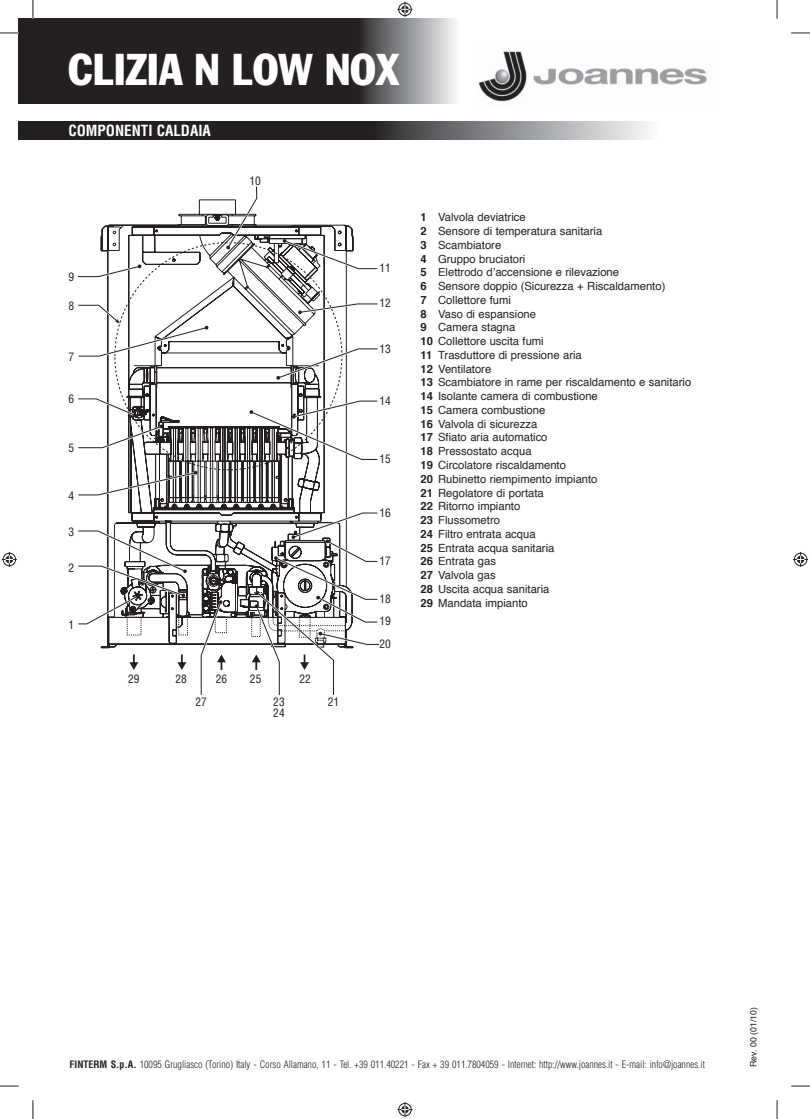
<style>
.page{position:relative;width:810px;height:1119px;background:#fff}
.page>*{position:absolute;margin:0;border:0;box-sizing:border-box;transform-origin:0 0}
.t1{font:condensed 43.75px "Franklin Gothic";color:#fff}
.t2{font:700 condensed 15px "Helvetica";color:#fff}
.t3{font:condensed 11.38px/21.9px "Helvetica";color:#231f20}
.t4{font:11.25px/13.8px "Helvetica";color:#231f20}
.t5{font:300 condensed 10px "Helvetica";color:#231f20}
.t6{font:8.75px "Helvetica";color:#231f20}
.s1{font-weight:700}
</style>
<div class="page">
<svg style="left:19px;top:19px;width:437px;height:85px;background:#3c393a"></svg>
<img style="left:478px;top:51px;width:229px;height:51px">
<svg style="left:101px;top:199px;width:252px;height:449px"></svg>
<svg style="left:276px;top:347px;width:102px;height:33px"></svg>
<svg style="left:249px;top:399px;width:129px;height:62px"></svg>
<svg style="left:78px;top:529px;width:109px;height:97px"></svg>
<svg style="left:78px;top:470px;width:120px;height:27px"></svg>
<svg style="left:78px;top:424px;width:86px;height:26px"></svg>
<svg style="left:78px;top:397px;width:59px;height:20px"></svg>
<svg style="left:298px;top:302px;width:80px;height:12px"></svg>
<svg style="left:282px;top:239px;width:96px;height:32px"></svg>
<svg style="left:226px;top:186px;width:33px;height:64px"></svg>
<svg style="left:77px;top:264px;width:65px;height:15px"></svg>
<svg style="left:78px;top:303px;width:131px;height:55px"></svg>
<svg style="left:199px;top:600px;width:27px;height:95px"></svg>
<svg style="left:129px;top:654px;width:9px;height:16px"></svg>
<svg style="left:177px;top:654px;width:9px;height:16px"></svg>
<svg style="left:252px;top:511px;width:128px;height:184px"></svg>
<svg style="left:19px;top:122px;width:630px;height:17px;background:#535152"></svg>
<svg style="left:0;top:32px;width:19px;height:2px"></svg>
<svg style="left:791px;top:32px;width:19px;height:2px"></svg>
<svg style="left:0;top:1085px;width:19px;height:1px"></svg>
<svg style="left:791px;top:1085px;width:19px;height:1px"></svg>
<svg style="left:32px;top:0;width:2px;height:19px"></svg>
<svg style="left:32px;top:1100px;width:2px;height:18px"></svg>
<svg style="left:776px;top:0;width:2px;height:19px"></svg>
<svg style="left:776px;top:1100px;width:2px;height:18px"></svg>
<svg style="left:397px;top:2px;width:15px;height:15px"></svg>
<svg style="left:397px;top:1102px;width:15px;height:14px"></svg>
<svg style="left:2px;top:552px;width:15px;height:15px"></svg>
<svg style="left:793px;top:552px;width:15px;height:15px"></svg>
<h1 class="t1" style="left:68px;top:54px;width:332px">CLIZIA N LOW NOX</h1>
<h2 class="t2" style="left:68px;top:125px;width:144px">COMPONENTI CALDAIA</h2>
<p class="t3" style="left:68px;top:266px;width:7px">9</p>
<p class="t3" style="left:68px;top:295px;width:7px">8</p>
<p class="t3" style="left:68px;top:346px;width:7px">7</p>
<p class="t3" style="left:68px;top:388px;width:7px">6</p>
<p class="t3" style="left:68px;top:438px;width:7px">5</p>
<p class="t3" style="left:68px;top:486px;width:7px">4</p>
<p class="t3" style="left:68px;top:522px;width:7px">3</p>
<p class="t3" style="left:68px;top:557px;width:7px">2</p>
<p class="t3" style="left:68px;top:614px;width:7px">1</p>
<p class="t3" style="left:249px;top:171px;width:13px">10</p>
<p class="t3" style="left:128px;top:669px;width:13px">29</p>
<p class="t3" style="left:176px;top:669px;width:13px">28</p>
<p class="t3" style="left:216px;top:669px;width:13px">26</p>
<p class="t3" style="left:250px;top:669px;width:13px">25</p>
<p class="t3" style="left:299px;top:669px;width:13px">22</p>
<p class="t3" style="left:196px;top:692px;width:13px">27</p>
<p class="t3" style="left:273px;top:692px;width:13px">23</p>
<p class="t3" style="left:328px;top:692px;width:13px">21</p>
<p class="t3" style="left:273px;top:703px;width:13px">24</p>
<p class="t3" style="left:379px;top:258px;width:13px">11</p>
<p class="t3" style="left:379px;top:293px;width:13px">12</p>
<p class="t3" style="left:379px;top:339px;width:13px">13</p>
<p class="t3" style="left:379px;top:390px;width:13px">14</p>
<p class="t3" style="left:379px;top:448px;width:13px">15</p>
<p class="t3" style="left:379px;top:502px;width:13px">16</p>
<p class="t3" style="left:379px;top:550px;width:13px">17</p>
<p class="t3" style="left:379px;top:589px;width:13px">18<br>19</p>
<p class="t3" style="left:379px;top:634px;width:13px">20</p>
<p class="t4" style="left:420px;top:211px;width:272px"><span class="s1">1</span> Valvola deviatrice<br><span class="s1">2</span> Sensore di temperatura sanitaria<br><span class="s1">3</span> Scambiatore<br><span class="s1">4</span> Gruppo bruciatori<br><span class="s1">5</span> Elettrodo d’accensione e rilevazione<br><span class="s1">6</span> Sensore doppio (Sicurezza + Riscaldamento)<br><span class="s1">7</span> Collettore fumi<br><span class="s1">8</span> Vaso di espansione<br><span class="s1">9</span> Camera stagna<br><span class="s1">10</span> Collettore uscita fumi<br><span class="s1">11</span> Trasduttore di pressione aria<br><span class="s1">12</span> Ventilatore<br><span class="s1">13</span> Scambiatore in rame per riscaldamento e sanitario<br><span class="s1">14</span> Isolante camera di combustione<br><span class="s1">15</span> Camera combustione<br><span class="s1">16</span> Valvola di sicurezza<br><span class="s1">17</span> Sfiato aria automatico<br><span class="s1">18</span> Pressostato acqua<br><span class="s1">19</span> Circolatore riscaldamento<br><span class="s1">20</span> Rubinetto riempimento impianto<br><span class="s1">21</span> Regolatore di portata<br><span class="s1">22</span> Ritorno impianto<br><span class="s1">23</span> Flussometro<br><span class="s1">24</span> Filtro entrata acqua<br><span class="s1">25</span> Entrata acqua sanitaria<br><span class="s1">26</span> Entrata gas<br><span class="s1">27</span> Valvola gas<br><span class="s1">28</span> Uscita acqua sanitaria<br><span class="s1">29</span> Mandata impianto</p>
<p class="t5" style="left:70px;top:1060px;width:637px"><span class="s1">FINTERM S.p.A.</span> 10095 Grugliasco (Torino) Italy - Corso Allamano, 11 - Tel. +39 011.40221 - Fax + 39 011.7804059 - Internet: http://www.joannes.it - E-mail: info@joannes.it</p>
<p class="t6" style="left:750px;top:1066px;width:62px;rotate:-90deg">Rev. 00 (01/10)</p>
</div>
